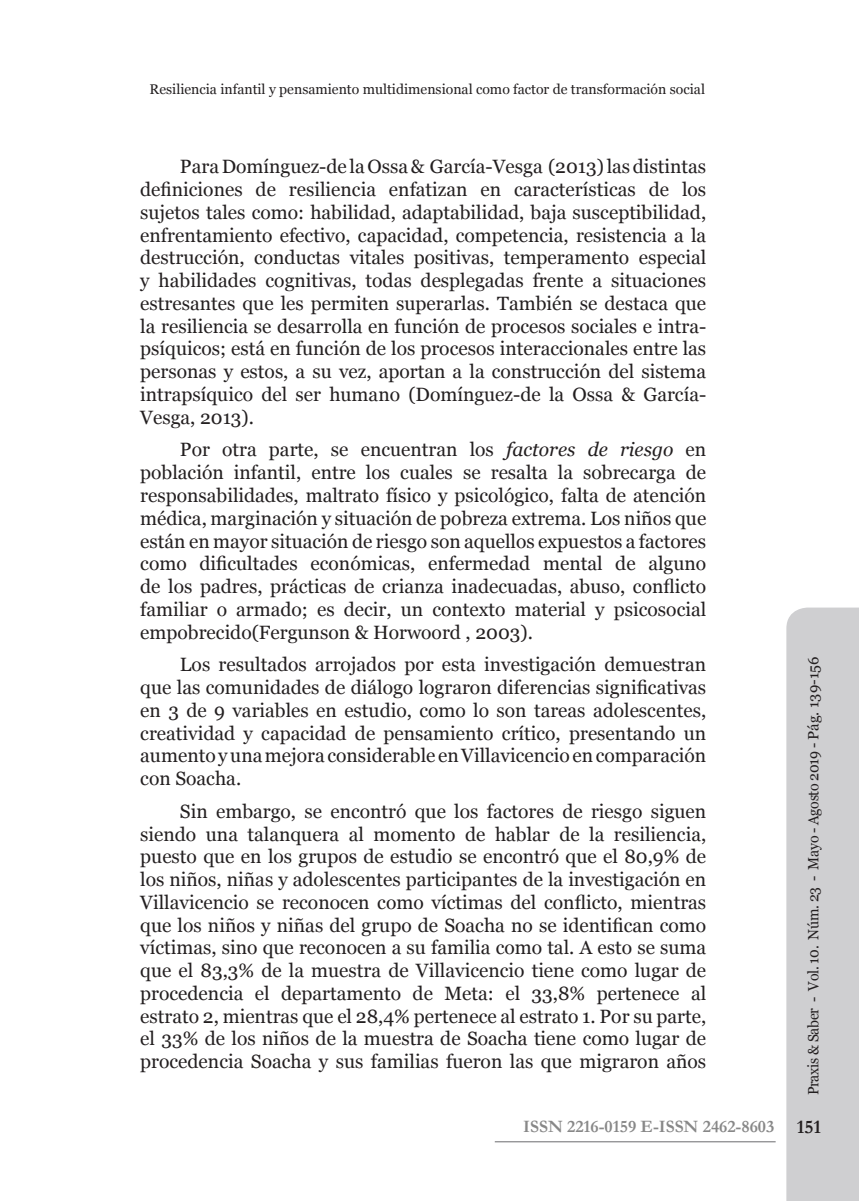
<style>
.page{position:relative;width:859px;height:1201px;background:#fff}
.page>*{position:absolute;margin:0;border:0;box-sizing:border-box;transform-origin:0 0}
.t1{font:19.25px/22.8px "Georgia";color:#231f20;text-align:justify}
.t2{font:600 19.25px "Garamond";color:#231f20}
.t3{font:600 17.5px "Garamond";color:#888}
.t4{font:14.88px "Georgia";letter-spacing:-.02em;color:#231f20;scale:.95 1}
.t5{font:14px "Georgia";color:#231f20}
.s1{font-style:italic}
</style>
<div class="page">
<div style="left:786px;top:607px;width:72px;height:593px;background:#cfcfd1"></div>
<hr style="left:494px;top:1141px;width:281px;height:1px;background:#6c6c6e">
<p class="t5" style="left:149px;top:81px;width:556px">Resiliencia infantil y pensamiento multidimensional como factor de transformación social</p>
<p class="t1" style="left:140px;top:156px;width:567px;text-indent:40px">Para Domínguez-de la Ossa &amp; García-Vesga (2013) las distintas definiciones de resiliencia enfatizan en características de los sujetos tales como: habilidad, adaptabilidad, baja susceptibilidad, enfrentamiento efectivo, capacidad, competencia, resistencia a la destrucción, conductas vitales positivas, temperamento especial y habilidades cognitivas, todas desplegadas frente a situaciones estresantes que les permiten superarlas. También se destaca que la resiliencia se desarrolla en función de procesos sociales e intra&shy;psíquicos; está en función de los procesos interaccionales entre las personas y estos, a su vez, aportan a la construcción del sistema intrapsíquico del ser humano (Domínguez-de la Ossa &amp; García-Vesga, 2013).</p>
<p class="t1" style="left:140px;top:439px;width:567px;text-indent:40px">Por otra parte, se encuentran los <span class="s1">factores de riesgo</span> en población infantil, entre los cuales se resalta la sobrecarga de responsabilidades, maltrato físico y psicológico, falta de atención médica, marginación y situación de pobreza extrema. Los niños que están en mayor situación de riesgo son aquellos expuestos a factores como dificultades económicas, enfermedad mental de alguno de los padres, prácticas de crianza inadecuadas, abuso, conflicto familiar o armado; es decir, un contexto material y psicosocial empobrecido(Fergunson &amp; Horwoord , 2003).</p>
<p class="t1" style="left:140px;top:653px;width:567px;text-indent:40px">Los resultados arrojados por esta investigación demuestran que las comunidades de diálogo lograron diferencias significativas en 3 de 9 variables en estudio, como lo son tareas adolescentes, creatividad y capacidad de pensamiento crítico, presentando un aumento y una mejora considerable en Villavicencio en comparación con Soacha.</p>
<p class="t1" style="left:140px;top:800px;width:567px;text-indent:40px">Sin embargo, se encontró que los factores de riesgo siguen siendo una talanquera al momento de hablar de la resiliencia, puesto que en los grupos de estudio se encontró que el 80,9% de los niños, niñas y adolescentes participantes de la investigación en Villavicencio se reconocen como víctimas del conflicto, mientras que los niños y niñas del grupo de Soacha no se identifican como víctimas, sino que reconocen a su familia como tal. A esto se suma que el 83,3% de la muestra de Villavicencio tiene como lugar de procedencia el departamento de Meta: el 33,8% pertenece al estrato 2, mientras que el 28,4% pertenece al estrato 1. Por su parte, el 33% de los niños de la muestra de Soacha tiene como lugar de procedencia Soacha y sus familias fueron las que migraron años</p>
<p class="t3" style="left:523px;top:1114px;width:252px">ISSN 2216-0159 E-ISSN 2462-8603</p>
<p class="t4" style="left:804px;top:1095px;width:463px;rotate:-90deg">Praxis &amp; Saber - Vol. 10. Núm. 23 - Mayo - Agosto 2019 - Pág. 139-156</p>
<p class="t2" style="left:796px;top:1114px;width:26px">151</p>
</div>
